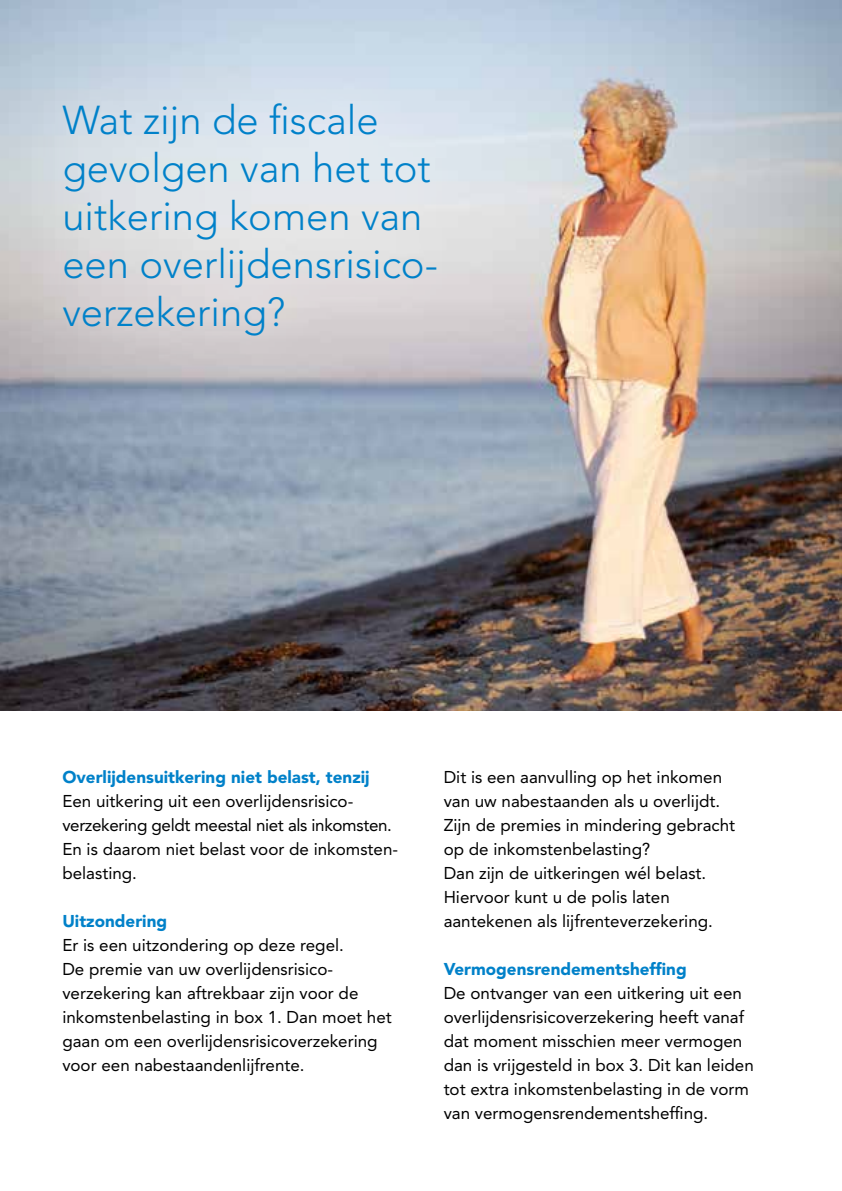
<style>
.page{position:relative;width:842px;height:1191px;background:#fff}
.page>*{position:absolute;margin:0;border:0;box-sizing:border-box;transform-origin:0 0}
.t1{font:300 40px/48px "Avenir LT Std";color:#0081c9}
.t2{font:17px/24px "Avenir LT Std";color:#000}
.t3{font:900 17px "Avenir LT Std";color:#0081c9}
</style>
<div class="page">
<img style="left:0;top:0;width:842px;height:710px">
<svg style="left:16px;top:59px;width:460px;height:324px;background:#d5d8dd"></svg>
<h1 class="t1" style="left:62px;top:97px;width:377px">Wat zijn de fiscale gevolgen van het tot uitkering komen van een overlijdensrisico&shy;verzekering?</h1>
<p class="t3" style="left:62px;top:766px;width:309px">Overlijdensuitkering niet belast, tenzij</p>
<p class="t2" style="left:62px;top:789px;width:337px">Een uitkering uit een overlijdensrisico&shy;verzekering geldt meestal niet als inkomsten.<br>En is daarom niet belast voor de inkomsten&shy;belasting.</p>
<p class="t3" style="left:62px;top:910px;width:106px">Uitzondering</p>
<p class="t2" style="left:62px;top:933px;width:331px">Er is een uitzondering op deze regel.<br>De premie van uw overlijdensrisico&shy;verzekering kan aftrekbaar zijn voor de inkomstenbelasting in box 1. Dan moet het gaan om een overlijdensrisicoverzekering voor een nabestaandenlijfrente.</p>
<p class="t2" style="left:444px;top:765px;width:293px">Dit is een aanvulling op het inkomen van uw nabestaanden als u overlijdt.<br>Zijn de premies in mindering gebracht op de inkomstenbelasting?<br>Dan zijn de uitkeringen wél belast.<br>Hiervoor kunt u de polis laten aantekenen als lijfrenteverzekering.</p>
<p class="t3" style="left:444px;top:958px;width:245px">Vermogensrendementsheffing</p>
<p class="t2" style="left:444px;top:981px;width:312px">De ontvanger van een uitkering uit een overlijdensrisicoverzekering heeft vanaf dat moment misschien meer vermogen dan is vrijgesteld in box 3. Dit kan leiden tot extra inkomstenbelasting in de vorm van vermogensrendementsheffing.</p>
</div>
